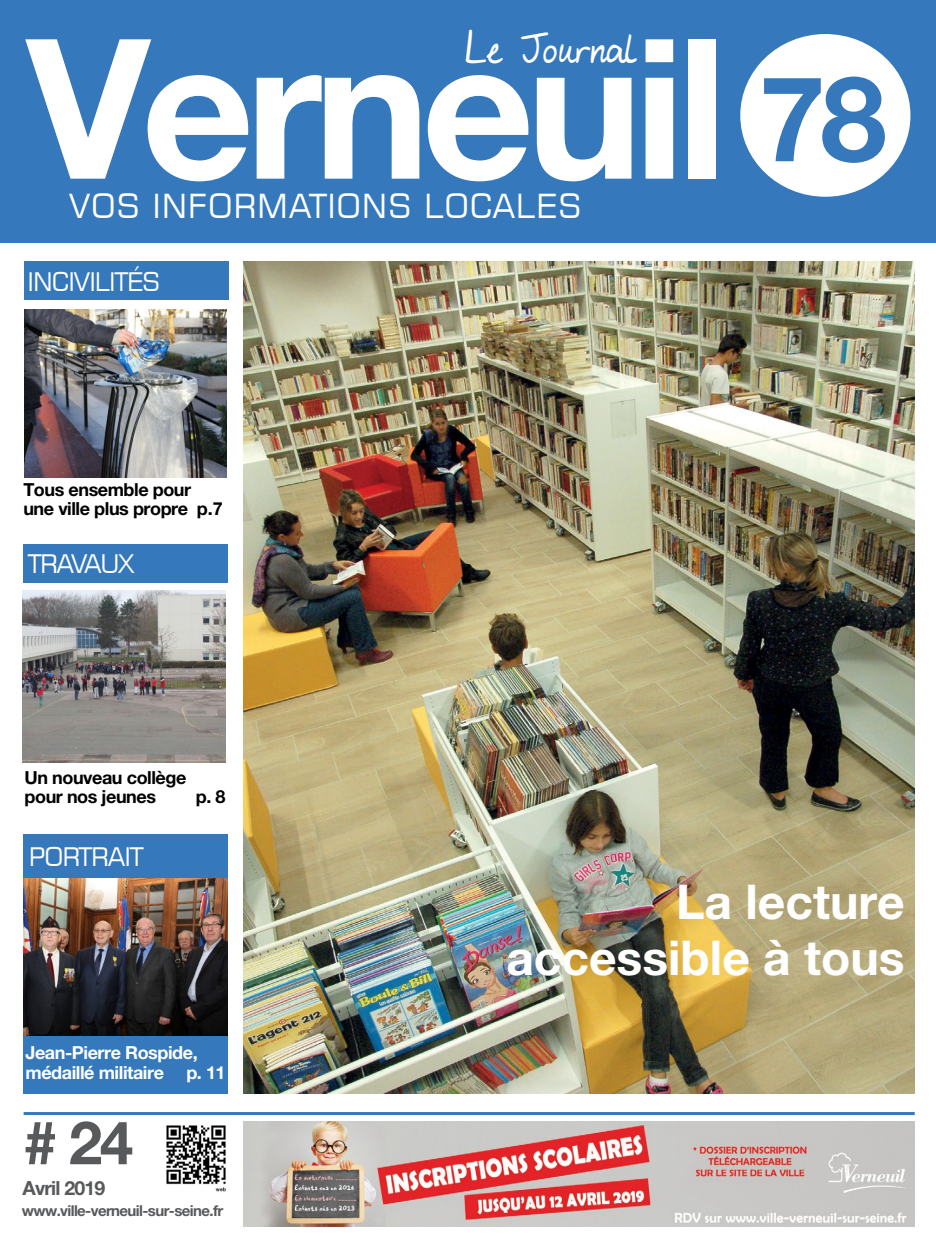
<style>
.page{position:relative;width:936px;height:1255px;background:#fff}
.page>*{position:absolute;margin:0;border:0;box-sizing:border-box;transform-origin:0 0}
.t1{font:700 195px "Helvetica Neue LT Pro";letter-spacing:-.04em;color:#fff}
.t2{font:700 118.5px "Helvetica Neue LT Pro";color:#3578bb}
.t3{font:700 60px "Helvetica Neue LT Pro";color:#58595b}
.t4{font:700 48px/55.5px "Helvetica Neue LT Pro";color:#fff;text-align:right}
.t5{font:36px "My Lucky Penny";color:#fff}
.t6{font:33px "Square 721 BT";letter-spacing:.02em;color:#fff}
.t7{font:25.5px "Square 721 BT";letter-spacing:-.04em;color:#fff}
.t8{font:700 19.5px "Helvetica Neue LT Pro";letter-spacing:-.04em;color:#58595b}
.t9{font:700 18px/19.5px "Helvetica Neue LT Pro";letter-spacing:-.025em;color:#000}
.t10{font:700 18px/19.5px "Helvetica Neue LT Pro";letter-spacing:-.025em;color:#fff}
.t11{font:700 15px "Helvetica Neue LT Pro";letter-spacing:-.04em;color:#58595b}
</style>
<div class="page">
<img style="left:243px;top:261px;width:671px;height:832px">
<div style="left:0;top:0;width:935px;height:242px;background:#3578bb"></div>
<div style="left:24px;top:834px;width:204px;height:259px;background:#3578bb"></div>
<hr style="left:24px;top:1111px;width:890px;height:3px;background:#3578bb">
<img style="left:24px;top:878px;width:203px;height:157px">
<img style="left:166px;top:1125px;width:61px;height:67px">
<img style="left:243px;top:1121px;width:671px;height:105px">
<div style="left:740px;top:34px;width:170px;height:163px;background:#fff;border-radius:50%"></div>
<div style="left:25px;top:261px;width:204px;height:39px;background:#3578bb"></div>
<img style="left:25px;top:310px;width:202px;height:167px">
<div style="left:23px;top:544px;width:204px;height:38px;background:#3578bb"></div>
<img style="left:23px;top:591px;width:202px;height:171px">
<h3 class="t5" style="left:465px;top:19px;width:172px">Le Journal</h3>
<h1 class="t1" style="left:27px;top:-12px;width:701px">Verneuil</h1>
<h3 class="t6" style="left:69px;top:185px;width:514px">VOS INFORMATIONS LOCALES</h3>
<h3 class="t7" style="left:28px;top:265px;width:134px">INCIVILITÉS</h3>
<h2 class="t2" style="left:759px;top:46px;width:129px">78</h2>
<p class="t9" style="left:23px;top:479px;width:201px">Tous ensemble pour une ville plus propre p.7</p>
<h3 class="t7" style="left:28px;top:548px;width:108px">TRAVAUX</h3>
<p class="t9" style="left:25px;top:767px;width:163px">Un nouveau collège pour nos jeunes</p>
<p class="t9" style="left:196px;top:786px;width:31px">p. 8</p>
<h3 class="t7" style="left:29px;top:840px;width:116px">PORTRAIT</h3>
<p class="t10" style="left:26px;top:1042px;width:202px">Jean-Pierre Rospide, médaillé militaire p. 11</p>
<h3 class="t3" style="left:24px;top:1105px;width:111px"># 24</h3>
<p class="t8" style="left:23px;top:1175px;width:84px">Avril 2019</p>
<p class="t11" style="left:22px;top:1201px;width:203px">www.ville-verneuil-sur-seine.fr</p>
<h3 class="t4" style="left:506px;top:873px;width:400px">La lecture accessible à tous</h3>
</div>
